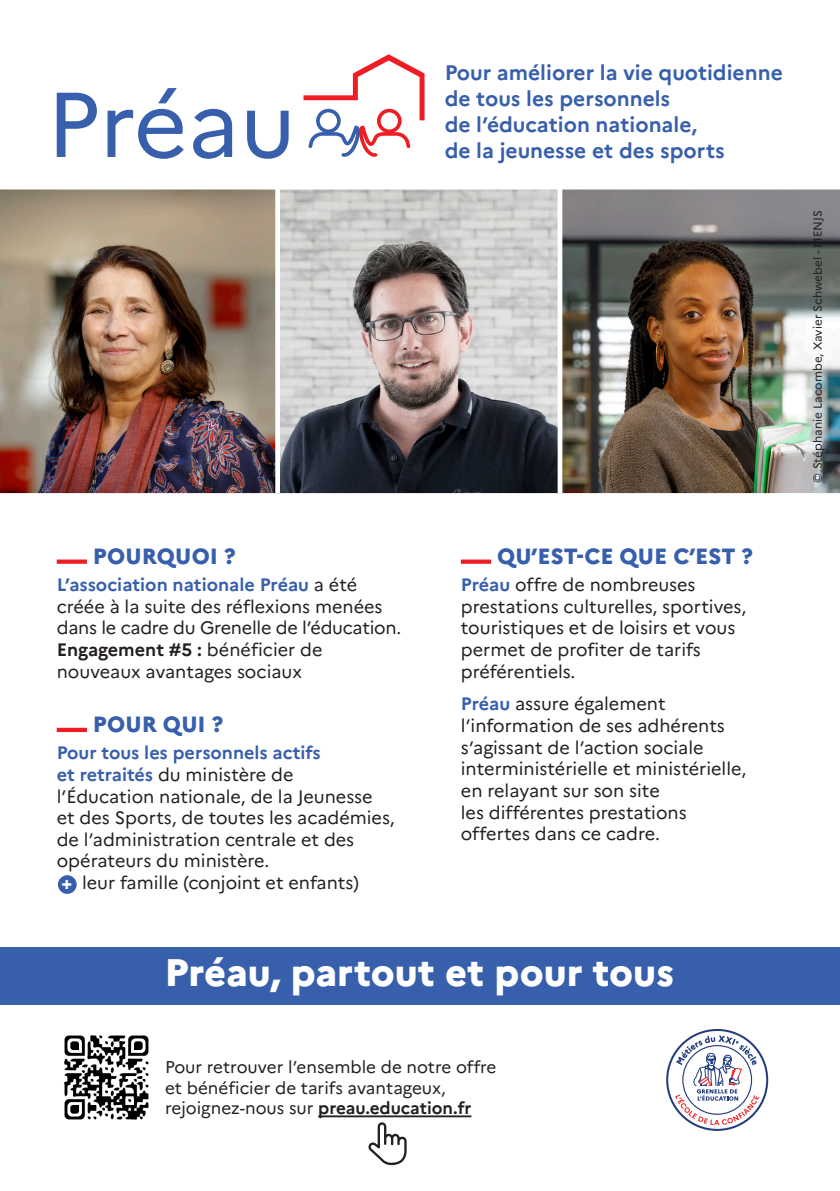
<style>
.page{position:relative;width:840px;height:1191px;background:#fff}
.page>*{position:absolute;margin:0;border:0;box-sizing:border-box;transform-origin:0 0}
.t1{font:800 38.4px "Marianne";color:#fff}
.t2{font:800 22px "Marianne";color:#375fac}
.t3{font:700 21px/26px "Marianne";color:#375fac}
.t4{font:18px/21.6px "Marianne";color:#231f20}
.t5{font:17px/20.4px "Marianne";color:#231f20}
.t6{font:11.8px "Marianne";color:#231f20}
.s1{font-weight:700;color:#375fac}
.s2{font-weight:700}
.s3{font-weight:800;color:#fff}
</style>
<div class="page">
<svg style="left:57px;top:93px;width:40px;height:64px"></svg>
<svg style="left:107px;top:88px;width:77px;height:71px"></svg>
<svg style="left:193px;top:109px;width:39px;height:50px"></svg>
<svg style="left:247px;top:111px;width:41px;height:48px"></svg>
<svg style="left:303px;top:54px;width:121px;height:103px"></svg>
<div style="left:460px;top:559px;width:31px;height:5px;background:#ee1d23"></div>
<div style="left:58px;top:875px;width:19px;height:19px;background:#375fac;border-radius:50%"></div>
<div style="left:57px;top:559px;width:30px;height:5px;background:#ee1d23"></div>
<hr style="left:57px;top:728px;width:30px;height:4px;background:#ee1d23">
<hr style="left:318px;top:1115px;width:153px;height:2px;background:#231f20">
<svg style="left:368px;top:1122px;width:38px;height:43px"></svg>
<img style="left:64px;top:1035px;width:85px;height:85px">
<div style="left:0;top:946px;width:839px;height:58px;background:#375fac"></div>
<img style="left:562px;top:189px;width:277px;height:304px">
<img style="left:0;top:189px;width:275px;height:304px">
<svg style="left:280px;top:189px;width:277px;height:304px;background:#969293"></svg>
<svg style="left:666px;top:1029px;width:101px;height:101px"></svg>
<p class="t3" style="left:444px;top:59px;width:339px">Pour améliorer la vie quotidienne de tous les personnels<br>de l’éducation nationale,<br>de la jeunesse et des sports</p>
<p class="t2" style="left:93px;top:542px;width:144px">POURQUOI ?</p>
<p class="t4" style="left:57px;top:574px;width:346px"><span class="s1">L’association nationale Préau</span> a été créée à la suite des réflexions menées dans le cadre du Grenelle de l’éducation.</p>
<p class="t4" style="left:57px;top:638px;width:267px"><span class="s2">Engagement #5 :</span> bénéficier de nouveaux avantages sociaux</p>
<p class="t2" style="left:93px;top:711px;width:132px">POUR QUI ?</p>
<p class="t4" style="left:57px;top:742px;width:339px"><span class="s1">Pour tous les personnels actifs<br>et retraités</span> du ministère de l’Éducation nationale, de la Jeunesse et des Sports, de toutes les académies, de l’administration centrale et des opérateurs du ministère.<br><span class="s3">+</span> leur famille (conjoint et enfants)</p>
<p class="t2" style="left:496px;top:542px;width:257px">QU’EST-CE QUE C’EST ?</p>
<p class="t4" style="left:460px;top:574px;width:287px"><span class="s1">Préau</span> offre de nombreuses prestations culturelles, sportives, touristiques et de loisirs et vous permet de profiter de tarifs préférentiels.</p>
<p class="t4" style="left:460px;top:693px;width:287px"><span class="s1">Préau</span> assure également l’information de ses adhérents s’agissant de l’action sociale interministérielle et ministérielle, en relayant sur son site<br>les différentes prestations offertes dans ce cadre.</p>
<p class="t1" style="left:164px;top:949px;width:510px">Préau, partout et pour tous</p>
<p class="t5" style="left:165px;top:1057px;width:332px">Pour retrouver l’ensemble de notre offre et bénéficier de tarifs avantageux, rejoignez-nous sur <span class="s2">preau.education.fr</span></p>
<p class="t6" style="left:810px;top:482px;width:274px;rotate:-90deg">© Stéphanie Lacombe, Xavier Schwebel - MENJS</p>
</div>
